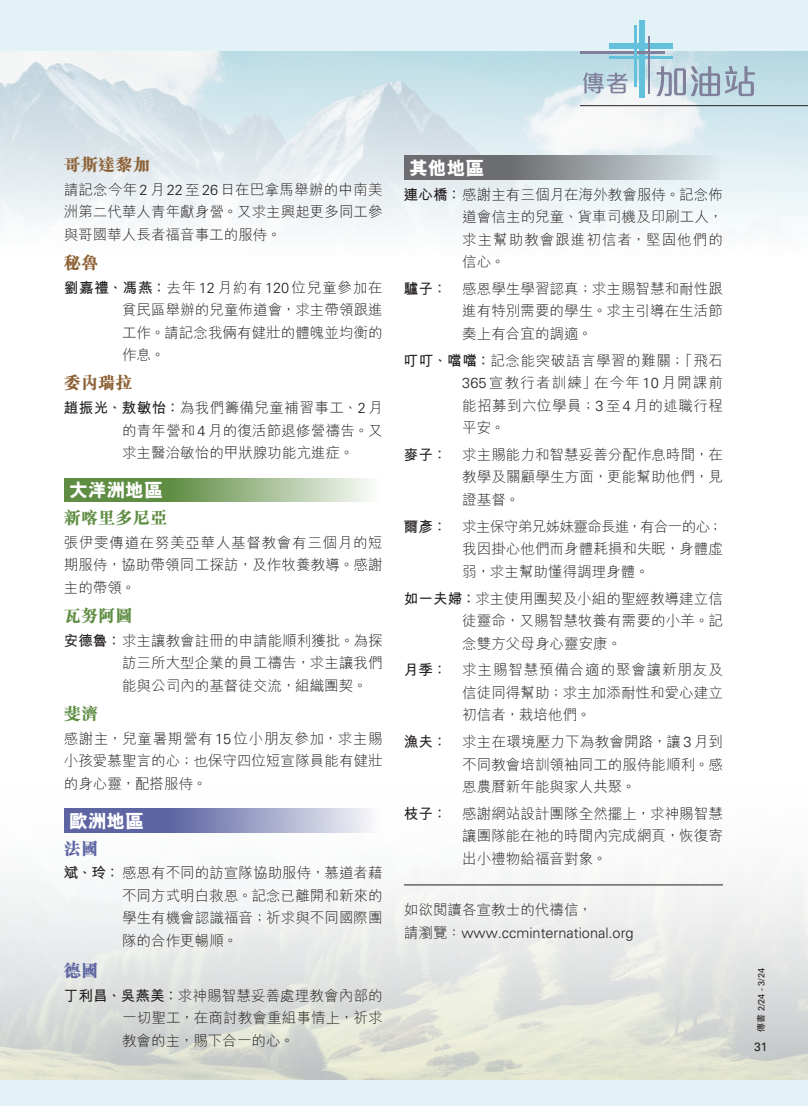
<style>
.page{position:relative;width:808px;height:1106px;background:#fff}
.page>*{position:absolute;margin:0;border:0;box-sizing:border-box;transform-origin:0 0}
.t1{font:800 18.75px "M Hei HK";color:#fff}
.t2{font:800 17.25px "M Sung HK";color:#5f8d43}
.t3{font:800 17.25px "M Sung HK";color:#8c6034}
.t4{font:800 17.25px "M Sung HK";color:#5c64a2}
.t5{font:300 14.55px/22.5px "M Hei HK";color:#231f20;text-align:justify}
.t6{font:300 14.55px "Univers LT Std";color:#231f20}
.t7{font:12px "Univers LT Std";color:#231f20}
.t8{font:9px "Univers LT Std";color:#231f20}
.s1{font-family:"Univers LT Std"}
.s2{font-weight:700}
.s3{font-family:"M Hei HK"}
.s4{font-family:"M Hei HK";font-weight:500}
</style>
<div class="page">
<img style="left:0;top:51px;width:808px;height:177px">
<img style="left:0;top:832px;width:808px;height:248px">
<svg style="left:404px;top:156px;width:319px;height:24px;background:#93989c"></svg>
<svg style="left:64px;top:478px;width:307px;height:24px;background:#90b07d"></svg>
<svg style="left:64px;top:808px;width:308px;height:24px;background:#8e93be"></svg>
<hr style="left:404px;top:884px;width:319px;height:1px;background:#231f20">
<div style="left:0;top:0;width:808px;height:51px;background:#e3f2f7"></div>
<div style="left:0;top:1080px;width:808px;height:26px;background:#e3f2f7"></div>
<svg style="left:656px;top:66px;width:99px;height:30px;background:#adbccb"></svg>
<div style="left:609px;top:44px;width:63px;height:5px;background:#63c1db"></div>
<div style="left:639px;top:20px;width:5px;height:78px;background:#63c1db"></div>
<hr style="left:580px;top:51px;width:84px;height:3px;background:#81809c">
<hr style="left:610px;top:56px;width:63px;height:3px;background:#63c1db">
<hr style="left:634px;top:25px;width:3px;height:62px;background:#63c1db">
<hr style="left:648px;top:37px;width:1px;height:57px;background:#81809c">
<svg style="left:583px;top:73px;width:44px;height:20px"></svg>
<hr style="left:580px;top:105px;width:228px;height:1px;background:#231f20">
<p class="t3" style="left:64px;top:156px;width:88px">哥斯達黎加</p>
<p class="t5" style="left:64px;top:178px;width:320px">請記念今年<span class="s1">2</span>月<span class="s1">22</span>至<span class="s1">26</span>日在巴拿馬舉辦的中南美洲第二代華人青年獻身營。又求主興起更多同工參與哥國華人長者福音事工的服侍。</p>
<p class="t3" style="left:64px;top:254px;width:36px">秘魯</p>
<p class="t5" style="left:122px;top:276px;width:262px;text-indent:-58px"><span class="s2">劉嘉禮、馮燕：</span>去年 <span class="s1">12</span> 月約有 <span class="s1">120</span> 位兒童參加在貧民區舉辦的兒童佈道會，求主帶領跟進工作。請記念我倆有健壯的體魄並均衡的作息。</p>
<p class="t3" style="left:64px;top:374px;width:70px">委內瑞拉</p>
<p class="t5" style="left:122px;top:396px;width:262px;text-indent:-58px"><span class="s2">趙振光、敖敏怡：</span>為我們籌備兒童補習事工、<span class="s1">2</span>月的青年營和<span class="s1">4</span>月的復活節退修營禱告。又求主醫治敏怡的甲狀腺功能亢進症。</p>
<p class="t1" style="left:69px;top:481px;width:95px">大洋洲地區</p>
<p class="t2" style="left:64px;top:509px;width:105px">新喀里多尼亞</p>
<p class="t5" style="left:64px;top:531px;width:320px">張伊雯傳道在努美亞華人基督教會有三個月的短期服侍，協助帶領同工探訪，及作牧養教導。感謝主的帶領。</p>
<p class="t2" style="left:64px;top:607px;width:70px">瓦努阿圖</p>
<p class="t5" style="left:122px;top:629px;width:262px;text-indent:-58px"><span class="s2">安德魯：</span>求主讓教會註冊的申請能順利獲批。為探訪三所大型企業的員工禱告，求主讓我們能與公司內的基督徒交流，組織團契。</p>
<p class="t2" style="left:64px;top:705px;width:36px">斐濟</p>
<p class="t5" style="left:64px;top:727px;width:320px">感謝主，兒童暑期營有<span class="s1">15</span>位小朋友參加，求主賜小孩愛慕聖言的心；也保守四位短宣隊員能有健壯的身心靈，配搭服侍。</p>
<p class="t1" style="left:69px;top:811px;width:76px">歐洲地區</p>
<p class="t4" style="left:64px;top:839px;width:36px">法國</p>
<p class="t5" style="left:122px;top:861px;width:262px;text-indent:-58px"><span class="s2">斌、玲：</span>感恩有不同的訪宣隊協助服侍，慕道者藉不同方式明白救恩。記念已離開和新來的學生有機會認識福音；祈求與不同國際團隊的合作更暢順。</p>
<p class="t4" style="left:64px;top:962px;width:36px">德國</p>
<p class="t5" style="left:122px;top:984px;width:262px;text-indent:-58px"><span class="s2">丁利昌、吳燕美：</span>求神賜智慧妥善處理教會內部的一切聖工，在商討教會重組事情上，祈求教會的主，賜下合一的心。</p>
<p class="t1" style="left:409px;top:159px;width:76px">其他地區</p>
<p class="t5" style="left:462px;top:183px;width:262px;text-indent:-58px"><span class="s2">連心橋：</span>感謝主有三個月在海外教會服侍。記念佈道會信主的兒童、貨車司機及印刷工人，求主幫助教會跟進初信者，堅固他們的信心。</p>
<p class="t5" style="left:462px;top:277px;width:262px;text-indent:-58px"><span class="s2">驢子：</span> 感恩學生學習認真；求主賜智慧和耐性跟進有特別需要的學生。求主引導在生活節奏上有合宜的調適。</p>
<p class="t5" style="left:462px;top:349px;width:262px;text-indent:-58px"><span class="s2">叮叮、噹噹：</span>記念能突破語言學習的難關；「飛石<span class="s1">365</span>宣教行者訓練」在今年<span class="s1">10</span>月開課前能招募到六位學員；<span class="s1">3</span>至<span class="s1">4</span>月的述職行程平安。</p>
<p class="t5" style="left:462px;top:443px;width:262px;text-indent:-58px"><span class="s2">麥子：</span> 求主賜能力和智慧妥善分配作息時間，在教學及關顧學生方面，更能幫助他們，見證基督。</p>
<p class="t5" style="left:462px;top:515px;width:262px;text-indent:-58px"><span class="s2">爾彥：</span> 求主保守弟兄姊妹靈命長進，有合一的心；我因掛心他們而身體耗損和失眠，身體虛弱，求主幫助懂得調理身體。</p>
<p class="t5" style="left:462px;top:586px;width:262px;text-indent:-58px"><span class="s2">如一夫婦：</span>求主使用團契及小組的聖經教導建立信徒靈命，又賜智慧牧養有需要的小羊。記念雙方父母身心靈安康。</p>
<p class="t5" style="left:462px;top:658px;width:262px;text-indent:-58px"><span class="s2">月季：</span> 求主賜智慧預備合適的聚會讓新朋友及信徒同得幫助；求主加添耐性和愛心建立初信者，栽培他們。</p>
<p class="t5" style="left:462px;top:730px;width:262px;text-indent:-58px"><span class="s2">漁夫：</span> 求主在環境壓力下為教會開路，讓<span class="s1">3</span>月到不同教會培訓領袖同工的服侍能順利。感恩農曆新年能與家人共聚。</p>
<p class="t5" style="left:462px;top:802px;width:262px;text-indent:-58px"><span class="s2">枝子：</span> 感謝網站設計團隊全然擺上，求神賜智慧讓團隊能在祂的時間內完成網頁，恢復寄出小禮物給福音對象。</p>
<p class="t5" style="left:404px;top:898px;width:190px">如欲閱讀各宣教士的代禱信，</p>
<p class="t6" style="left:404px;top:923px;width:231px"><span class="s3">請瀏覽：</span>www.ccminternational.org</p>
<p class="t8" style="left:756px;top:1031px;width:65px;rotate:-90deg"><span class="s4">傳書</span> 2/24 - 3/24</p>
<p class="t7" style="left:754px;top:1039px;width:15px">31</p>
</div>
